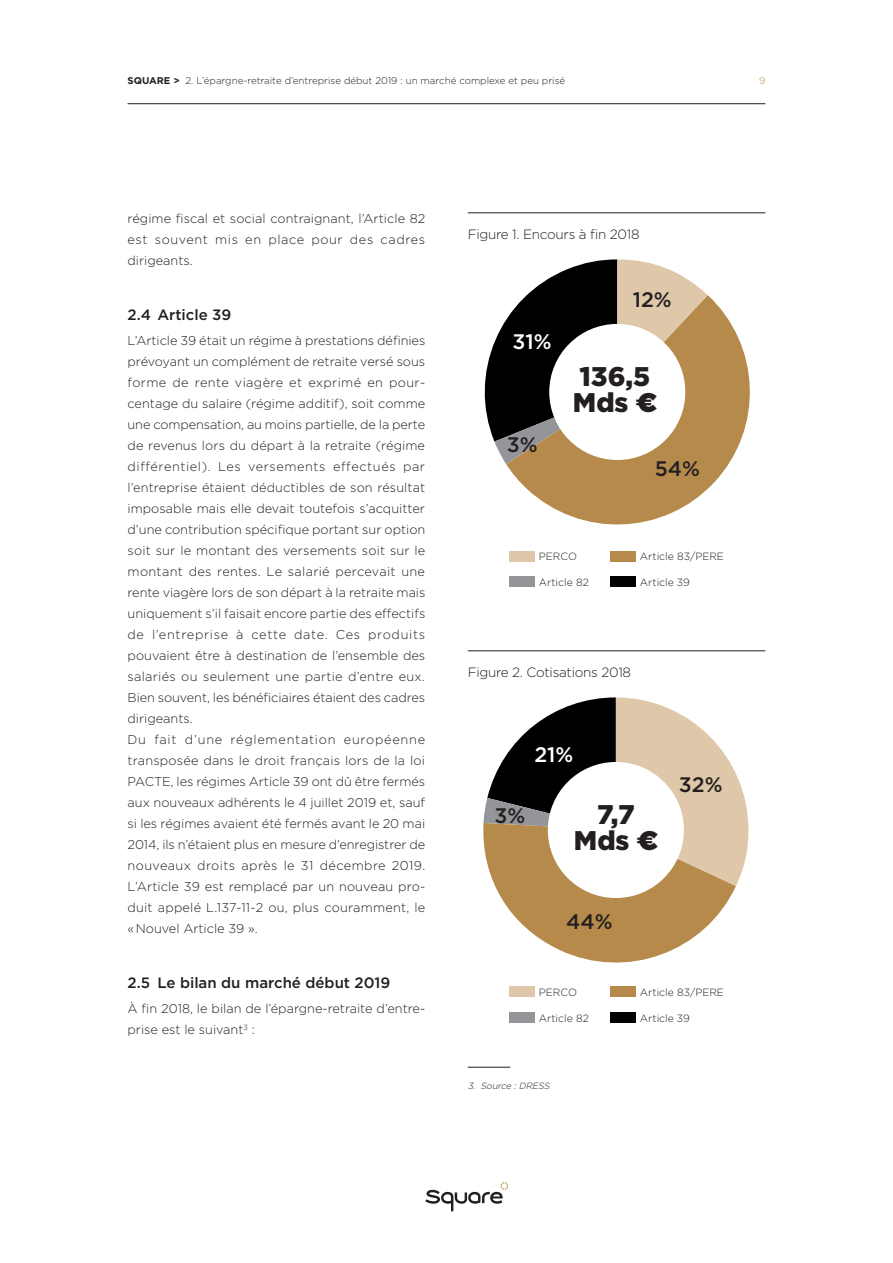
<style>
.page{position:relative;width:893px;height:1263px;background:#fff}
.page>*{position:absolute;margin:0;border:0;box-sizing:border-box;transform-origin:0 0}
.t1{font:900 27px/25.5px "Gotham";color:#231f20}
.t2{font:500 21px "Gotham";color:#231f20}
.t3{font:500 21px "Gotham";color:#fff}
.t4{font:500 15px "Gotham";color:#231f20}
.t5{font:300 13.5px "Gotham";letter-spacing:-.02em;color:#231f20}
.t6{font:300 12.75px/21px "Gotham";color:#231f20}
.t7{font:300 10.5px "Gotham";color:#231f20}
.t8{font:300 9.75px "Gotham";color:#231f20}
.t9{font:300 9.75px "Gotham";color:#b68a4a}
.t10{font:italic 300 9px "Gotham";color:#231f20}
.s1{font-weight:700}
.s2{font-family:"Montserrat"}
</style>
<div class="page">
<hr style="left:468px;top:213px;width:297px;height:1px;background:#231f20">
<svg style="left:506px;top:295px;width:244px;height:230px;fill:#b68a4a"></svg>
<svg style="left:484px;top:259px;width:224px;height:205px"></svg>
<div style="left:549px;top:324px;width:136px;height:136px;background:#fff;border-radius:50%"></div>
<div style="left:509px;top:551px;width:26px;height:10px;background:#dfc8a9"></div>
<div style="left:610px;top:551px;width:26px;height:10px;background:#b68a4a"></div>
<div style="left:509px;top:576px;width:26px;height:11px;background:#939598"></div>
<div style="left:610px;top:576px;width:26px;height:11px;background:#000001"></div>
<hr style="left:468px;top:650px;width:297px;height:1px;background:#231f20">
<svg style="left:483px;top:697px;width:265px;height:266px"></svg>
<div style="left:548px;top:762px;width:136px;height:136px;background:#fff;border-radius:50%"></div>
<div style="left:509px;top:986px;width:26px;height:11px;background:#dfc8a9"></div>
<div style="left:610px;top:986px;width:26px;height:11px;background:#b68a4a"></div>
<div style="left:509px;top:1012px;width:26px;height:11px;background:#939598"></div>
<div style="left:610px;top:1012px;width:26px;height:11px;background:#000001"></div>
<hr style="left:468px;top:1067px;width:42px;height:1px;background:#231f20">
<hr style="left:128px;top:103px;width:637px;height:1px;background:#231f20">
<svg style="left:425px;top:1182px;width:83px;height:29px"></svg>
<p class="t8" style="left:128px;top:75px;width:439px"><span class="s1">SQUARE &gt;</span> 2. L’épargne-retraite d’entreprise début 2019 : un marché complexe et peu prisé</p>
<p class="t9" style="left:759px;top:75px;width:8px">9</p>
<p class="t6" style="left:128px;top:207px;width:299px;text-align:justify">régime fiscal et social contraignant, l’Article 82 est souvent mis en place pour des cadres dirigeants.</p>
<p class="t4" style="left:128px;top:306px;width:105px">2.4 Article 39</p>
<p class="t6" style="left:128px;top:330px;width:299px">L’Article 39 était un régime à prestations définies prévoyant un complément de retraite versé sous forme de rente viagère et exprimé en pour&shy;centage du salaire (régime additif), soit comme une compensation, au moins partielle, de la perte de revenus lors du départ à la retraite (régime différentiel). Les versements effectués par l’entreprise étaient déductibles de son résultat imposable mais elle devait toutefois s’acquitter d’une contribution spécifique portant sur option soit sur le montant des versements soit sur le montant des rentes. Le salarié percevait une rente viagère lors de son départ à la retraite mais uniquement s’il faisait encore partie des effectifs de l’entreprise à cette date. Ces produits pouvaient être à destination de l’ensemble des salariés ou seulement une partie d’entre eux.<br>Bien souvent, les bénéficiaires étaient des cadres dirigeants.<br>Du fait d’une réglementation européenne transposée dans le droit français lors de la loi PACTE, les régimes Article 39 ont dû être fermés aux nouveaux adhérents le 4 juillet 2019 et, sauf si les régimes avaient été fermés avant le 20 mai 2014, ils n’étaient plus en mesure d’enregistrer de nouveaux droits après le 31 décembre 2019.<br>L’Article 39 est remplacé par un nouveau pro&shy;duit appelé L.137-11-2 ou, plus couramment, le « Nouvel Article 39 ».</p>
<p class="t4" style="left:128px;top:974px;width:264px">2.5 Le bilan du marché début 2019</p>
<p class="t6" style="left:128px;top:998px;width:299px">À fin 2018, le bilan de l’épargne-retraite d’entre&shy;prise est le suivant<sup>3</sup> :</p>
<p class="t5" style="left:468px;top:225px;width:173px">Figure 1. Encours à fin 2018</p>
<h2 class="t3" style="left:512px;top:329px;width:41px">31%</h2>
<h2 class="t2" style="left:507px;top:432px;width:32px">3%</h2>
<h2 class="t2" style="left:633px;top:287px;width:41px">12%</h2>
<h1 class="t1" style="left:573px;top:363px;width:85px">136,5<br>Mds <span class="s2">€</span></h1>
<h2 class="t2" style="left:655px;top:457px;width:47px">54%</h2>
<p class="t7" style="left:539px;top:550px;width:40px">PERCO</p>
<p class="t7" style="left:640px;top:550px;width:86px">Article 83/PERE</p>
<p class="t7" style="left:539px;top:575px;width:52px">Article 82</p>
<p class="t7" style="left:640px;top:575px;width:52px">Article 39</p>
<p class="t5" style="left:468px;top:663px;width:165px">Figure 2. Cotisations 2018</p>
<h2 class="t3" style="left:534px;top:743px;width:41px">21%</h2>
<h2 class="t2" style="left:494px;top:804px;width:32px">3%</h2>
<h1 class="t1" style="left:574px;top:801px;width:85px;text-align:center">7,7<br>Mds <span class="s2">€</span></h1>
<h2 class="t2" style="left:679px;top:772px;width:45px">32%</h2>
<h2 class="t2" style="left:566px;top:909px;width:48px">44%</h2>
<p class="t7" style="left:539px;top:986px;width:40px">PERCO</p>
<p class="t7" style="left:640px;top:986px;width:86px">Article 83/PERE</p>
<p class="t7" style="left:539px;top:1011px;width:52px">Article 82</p>
<p class="t7" style="left:640px;top:1011px;width:52px">Article 39</p>
<p class="t10" style="left:468px;top:1080px;width:86px">3. Source :DRESS</p>
</div>
